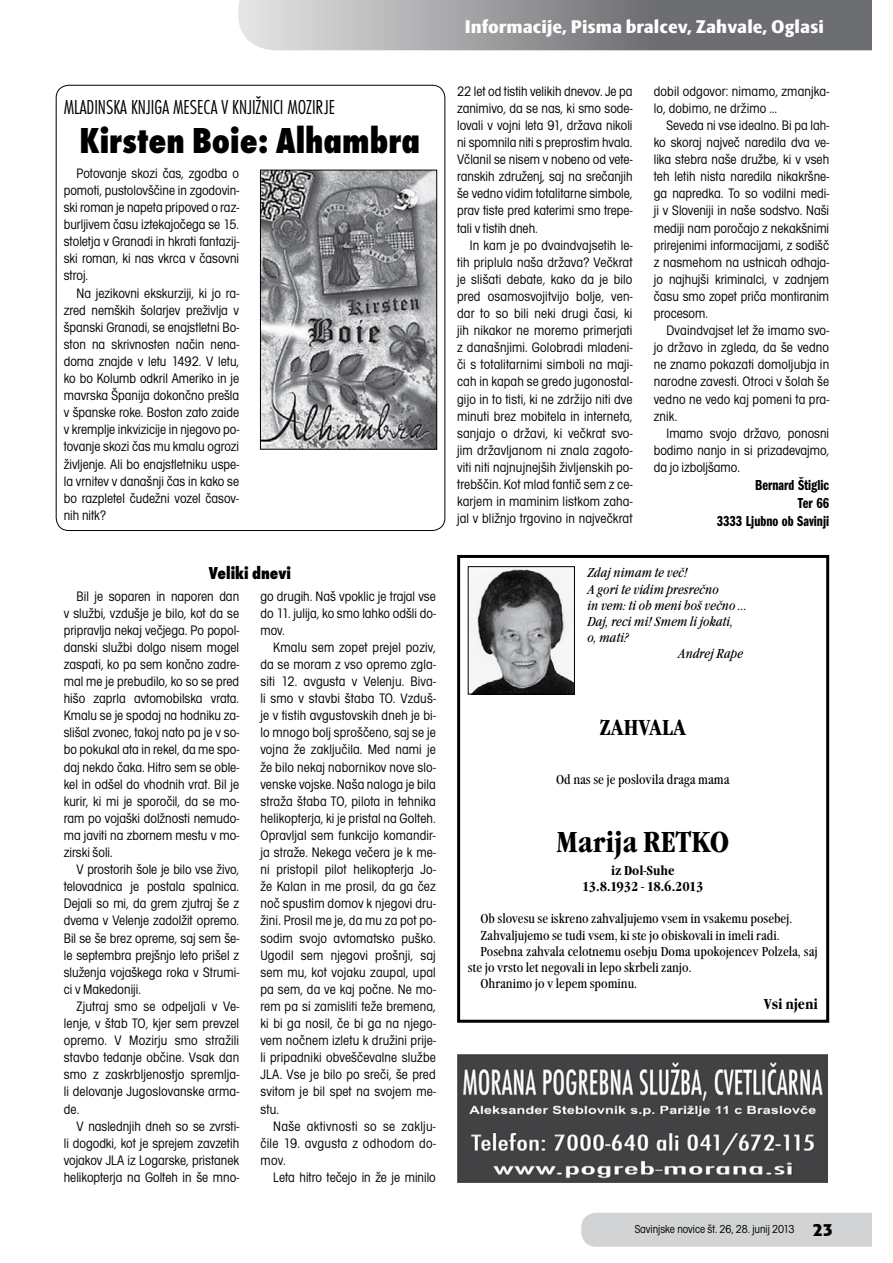
<style>
.page{position:relative;width:893px;height:1263px;background:#fff}
.page>*{position:absolute;margin:0;border:0;box-sizing:border-box;transform-origin:0 0}
.t1{font:37.5px "Futura TEE Extr Bold Cond";color:#000}
.t2{font:700 condensed 30px "Garamond Itc TEE";color:#000}
.t3{font:700 condensed 22.5px "Garamond Itc TEE";color:#000}
.t4{font:21px "Futura TEE Ligh Cond";color:#000}
.t5{font:18px "Skoda Sans Black CE";color:#fff}
.t6{font:18px "Futura TEE Extr Bold Cond";color:#000}
.t7{font:15px/18px "Franklin Got Itc TEE Demi Comp";color:#000;text-align:right}
.t8{font:700 condensed 15px "Garamond Itc TEE";color:#000}
.t9{font:condensed 14.25px/17.1px "Avant Gar Got Itc TEE";color:#000;text-align:justify}
.t10{font:condensed 13.5px "Garamond Itc TEE";color:#000}
.t11{font:italic condensed 13.5px "Garamond Itc TEE";color:#000}
.t12{font:700 condensed 13.5px/16.2px "Garamond Itc TEE";color:#000;text-align:center}
.t13{font:condensed 12px "Avant Gar Got Itc TEE";color:#000}
.s1{font-family:"Skoda Sans";font-weight:900;font-stretch:normal;font-size:18px}
</style>
<div class="page">
<svg style="left:238px;top:0;width:634px;height:50px;background:#949597"></svg>
<div style="left:581px;top:1213px;width:291px;height:34px;background:#d1d3d4"></div>
<div style="left:457px;top:555px;width:372px;height:468px;border:3px solid #000"></div>
<img style="left:457px;top:1054px;width:370px;height:128px">
<img style="left:470px;top:569px;width:103px;height:123px">
<div style="left:468px;top:566px;width:107px;height:128px;border:1px solid #000"></div>
<img style="left:262px;top:172px;width:173px;height:275px">
<div style="left:260px;top:170px;width:177px;height:279px;border:1px solid #000"></div>
<h3 class="t4" style="left:64px;top:94px;width:273px">MLADINSKA KNJIGA MESECA V KNJIŽNICI MOZIRJE</h3>
<h1 class="t1" style="left:79px;top:119px;width:342px">Kirsten Boie: Alhambra</h1>
<p class="t9" style="left:64px;top:165px;width:177px;text-indent:13px">Potovanje skozi čas, zgodba o pomoti, pustolovščine in zgodovin&shy;ski roman je napeta pripoved o raz&shy;burljivem času iztekajočega se 15. stoletja v Granadi in hkrati fantazij&shy;ski roman, ki nas vkrca v časovni stroj.</p>
<p class="t9" style="left:64px;top:284px;width:177px;text-indent:13px">Na jezikovni ekskurziji, ki jo ra&shy;zred nemških šolarjev preživlja v španski Granadi, se enajstletni Bo&shy;ston na skrivnosten način nena&shy;doma znajde v letu 1492. V letu, ko bo Kolumb odkril Ameriko in je mavrska Španija dokončno prešla v španske roke. Boston zato zaide v kremplje inkvizicije in njegovo po&shy;tovanje skozi čas mu kmalu ogrozi življenje. Ali bo enajstletniku uspe&shy;la vrnitev v današnji čas in kako se bo razpletel čudežni vozel časov&shy;nih nitk?</p>
<p class="t6" style="left:209px;top:563px;width:84px">Veliki dnevi</p>
<p class="t9" style="left:64px;top:587px;width:177px;text-indent:13px">Bil je soparen in naporen dan v službi, vzdušje je bilo, kot da se pripravlja nekaj večjega. Po popol&shy;danski službi dolgo nisem mogel zaspati, ko pa sem končno zadre&shy;mal me je prebudilo, ko so se pred hišo zaprla avtomobilska vrata.<br>Kmalu se je spodaj na hodniku za&shy;slišal zvonec, takoj nato pa je v so&shy;bo pokukal ata in rekel, da me spo&shy;daj nekdo čaka. Hitro sem se oble&shy;kel in odšel do vhodnih vrat. Bil je kurir, ki mi je sporočil, da se mo&shy;ram po vojaški dolžnosti nemudo&shy;ma javiti na zbornem mestu v mo&shy;zirski šoli.</p>
<p class="t9" style="left:64px;top:861px;width:177px;text-indent:13px">V prostorih šole je bilo vse živo, telovadnica je postala spalnica.<br>Dejali so mi, da grem zjutraj še z dvema v Velenje zadolžit opremo.<br>Bil se še brez opreme, saj sem še&shy;le septembra prejšnjo leto prišel z služenja vojaškega roka v Strumi&shy;ci v Makedoniji.</p>
<p class="t9" style="left:64px;top:998px;width:177px;text-indent:13px">Zjutraj smo se odpeljali v Ve&shy;lenje, v štab TO, kjer sem prevzel opremo. V Mozirju smo stražili stavbo tedanje občine. Vsak dan smo z zaskrbljenostjo spremlja&shy;li delovanje Jugoslovanske arma&shy;de.</p>
<p class="t9" style="left:64px;top:1117px;width:177px;text-indent:13px">V naslednjih dneh so se zvrsti&shy;li dogodki, kot je sprejem zavzetih vojakov JLA iz Logarske, pristanek helikopterja na Golteh in še mno-</p>
<p class="t9" style="left:260px;top:587px;width:177px">go drugih. Naš vpoklic je trajal vse do 11. julija, ko smo lahko odšli do&shy;mov.</p>
<p class="t9" style="left:260px;top:639px;width:177px;text-indent:13px">Kmalu sem zopet prejel poziv, da se moram z vso opremo zgla&shy;siti 12. avgusta v Velenju. Biva&shy;li smo v stavbi štaba TO. Vzduš&shy;je v tistih avgustovskih dneh je bi&shy;lo mnogo bolj sproščeno, saj se je vojna že zaključila. Med nami je že bilo nekaj nabornikov nove slo&shy;venske vojske. Naša naloga je bila straža štaba TO, pilota in tehnika helikopterja, ki je pristal na Golteh.<br>Opravljal sem funkcijo komandir&shy;ja straže. Nekega večera je k me&shy;ni pristopil pilot helikopterja Jo&shy;že Kalan in me prosil, da ga čez noč spustim domov k njegovi dru&shy;žini. Prosil me je, da mu za pot po&shy;sodim svojo avtomatsko puško.<br>Ugodil sem njegovi prošnji, saj sem mu, kot vojaku zaupal, upal pa sem, da ve kaj počne. Ne mo&shy;rem pa si zamisliti teže bremena, ki bi ga nosil, če bi ga na njego&shy;vem nočnem izletu k družini prije&shy;li pripadniki obveščevalne službe JLA. Vse je bilo po sreči, še pred svitom je bil spet na svojem me&shy;stu.</p>
<p class="t9" style="left:260px;top:1117px;width:177px;text-indent:13px">Naše aktivnosti so se zaklju&shy;čile 19. avgusta z odhodom do&shy;mov.</p>
<p class="t9" style="left:273px;top:1169px;width:164px">Leta hitro tečejo in že je minilo</p>
<p class="t5" style="left:465px;top:16px;width:361px">Informacije, Pisma bralcev, Zahvale, Oglasi</p>
<p class="t9" style="left:457px;top:83px;width:177px">22 let od tistih velikih dnevov. Je pa zanimivo, da se nas, ki smo sode&shy;lovali v vojni leta 91, država nikoli ni spomnila niti s preprostim hvala.<br>Včlanil se nisem v nobeno od vete&shy;ranskih združenj, saj na srečanjih še vedno vidim totalitarne simbole, prav tiste pred katerimi smo trepe&shy;tali v tistih dneh.</p>
<p class="t9" style="left:457px;top:237px;width:177px;text-indent:13px">In kam je po dvaindvajsetih le&shy;tih priplula naša država? Večkrat je slišati debate, kako da je bilo pred osamosvojitvijo bolje, ven&shy;dar to so bili neki drugi časi, ki jih nikakor ne moremo primerjati z današnjimi. Golobradi mladeni&shy;či s totalitarnimi simboli na maji&shy;cah in kapah se gredo jugonostal&shy;gijo in to tisti, ki ne zdržijo niti dve minuti brez mobitela in interneta, sanjajo o državi, ki večkrat svo&shy;jim državljanom ni znala zagoto&shy;viti niti najnujnejših življenskih po&shy;trebščin. Kot mlad fantič sem z ce&shy;karjem in maminim listkom zaha&shy;jal v bližnjo trgovino in največkrat</p>
<p class="t9" style="left:654px;top:83px;width:177px">dobil odgovor: nimamo, zmanjka&shy;lo, dobimo, ne držimo …</p>
<p class="t9" style="left:654px;top:117px;width:177px;text-indent:13px">Seveda ni vse idealno. Bi pa lah&shy;ko skoraj največ naredila dva ve&shy;lika stebra naše družbe, ki v vseh teh letih nista naredila nikakršne&shy;ga napredka. To so vodilni medi&shy;ji v Sloveniji in naše sodstvo. Naši mediji nam poročajo z nekakšnimi prirejenimi informacijami, z sodišč z nasmehom na ustnicah odhaja&shy;jo najhujši kriminalci, v zadnjem času smo zopet priča montiranim procesom.</p>
<p class="t9" style="left:654px;top:322px;width:177px;text-indent:13px">Dvaindvajset let že imamo svo&shy;jo državo in zgleda, da še vedno ne znamo pokazati domoljubja in narodne zavesti. Otroci v šolah še vedno ne vedo kaj pomeni ta pra&shy;znik.</p>
<p class="t9" style="left:654px;top:425px;width:177px;text-indent:13px">Imamo svojo državo, ponosni bodimo nanjo in si prizadevajmo, da jo izboljšamo.</p>
<p class="t7" style="left:717px;top:476px;width:114px">Bernard Štiglic<br>Ter 66<br>3333 Ljubno ob Savinji</p>
<p class="t11" style="left:587px;top:565px;width:102px">Zdaj nimam te več!</p>
<p class="t11" style="left:587px;top:582px;width:133px">A gori te vidim presrečno</p>
<p class="t11" style="left:587px;top:598px;width:161px">in vem: ti ob meni boš večno ...</p>
<p class="t11" style="left:587px;top:614px;width:148px">Daj, reci mi! Smem li jokati,</p>
<p class="t11" style="left:587px;top:630px;width:43px">o, mati?</p>
<p class="t11" style="left:678px;top:646px;width:66px">Andrej Rape</p>
<h3 class="t3" style="left:600px;top:715px;width:88px">ZAHVALA</h3>
<p class="t10" style="left:556px;top:772px;width:175px">Od nas se je poslovila draga mama</p>
<h2 class="t2" style="left:556px;top:825px;width:175px">Marija RETKO</h2>
<p class="t12" style="left:582px;top:862px;width:123px">iz Dol-Suhe<br>13.8.1932 - 18.6.2013</p>
<p class="t10" style="left:480px;top:911px;width:313px">Ob slovesu se iskreno zahvaljujemo vsem in vsakemu posebej.</p>
<p class="t10" style="left:480px;top:927px;width:301px">Zahvaljujemo se tudi vsem, ki ste jo obiskovali in imeli radi.</p>
<p class="t10" style="left:480px;top:944px;width:339px">Posebna zahvala celotnemu osebju Doma upokojencev Polzela, saj</p>
<p class="t10" style="left:468px;top:960px;width:225px">ste jo vrsto let negovali in lepo skrbeli zanjo.</p>
<p class="t10" style="left:480px;top:976px;width:158px">Ohranimo jo v lepem spominu.</p>
<p class="t8" style="left:764px;top:995px;width:56px">Vsi njeni</p>
<p class="t13" style="left:635px;top:1222px;width:200px">Savinjske novice št. 26, 28. junij 2013 <span class="s1">23</span></p>
</div>
